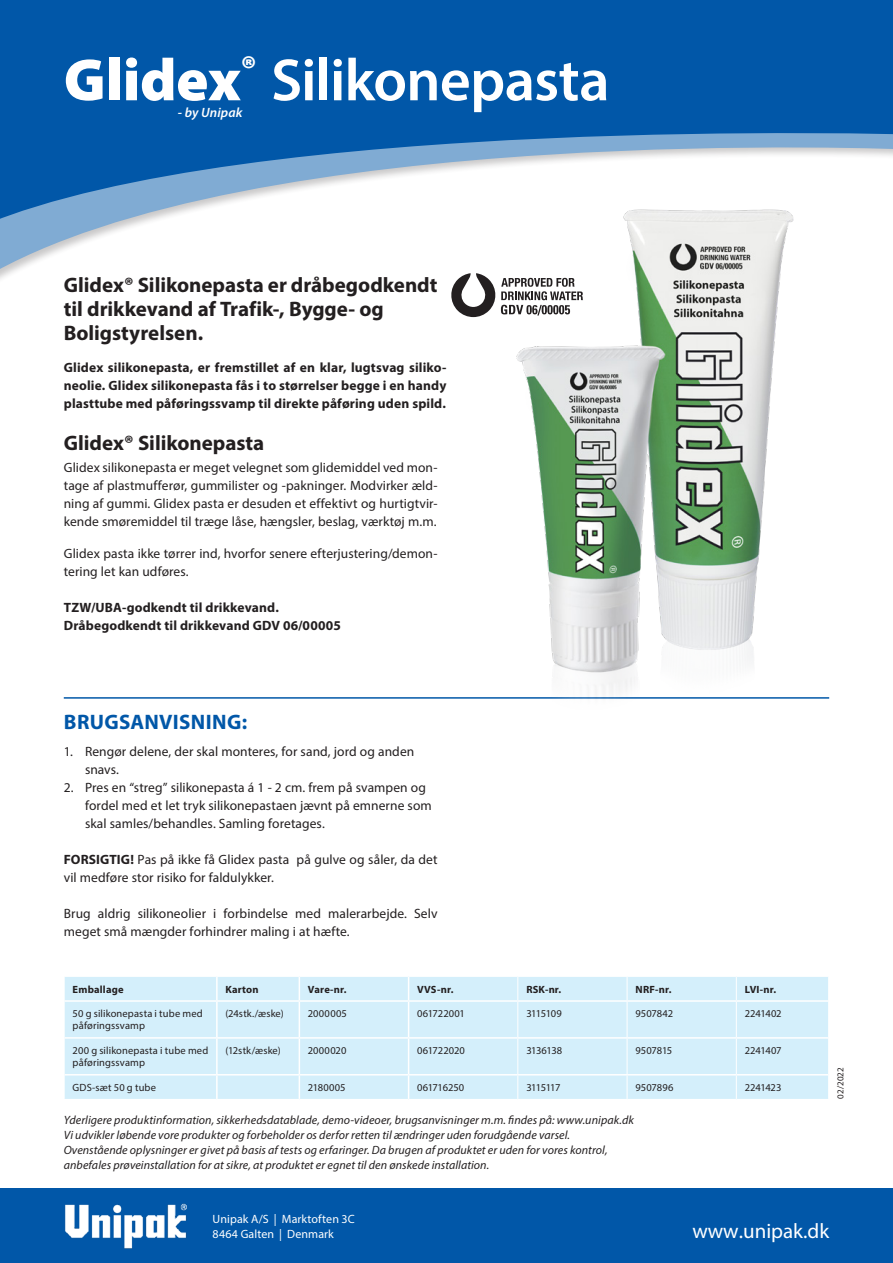
<style>
.page{position:relative;width:893px;height:1263px;background:#fff}
.page>*{position:absolute;margin:0;border:0;box-sizing:border-box;transform-origin:0 0}
.Produktnavn_1{font:600 60px "Myriad Pro";letter-spacing:-.015em;color:#fff}
.Tekst_1{font:700 21px/24px "Myriad Pro";color:#231f20}
.Produktnavn_3{font:700 21px "Myriad Pro";letter-spacing:-.005em;color:#231f20}
.Blå_overskrift{font:700 21px "Myriad Pro";letter-spacing:.015em;color:#0157a8}
.t1{font:21px "Myriad Pro";color:#fff}
.Tekst_4{font:13.5px/18px "Myriad Pro";letter-spacing:.005em;color:#231f20}
.Tekst_3{font:13.5px/18px "Myriad Pro";letter-spacing:.005em;color:#231f20;text-align:justify}
.Tekst_3-2{font:700 13.5px/18px "Myriad Pro";letter-spacing:.01em;color:#231f20;text-align:justify}
.Tekst_4-2{font:700 13.5px "Myriad Pro";letter-spacing:.01em;color:#231f20}
.by_Unipak{font:italic 600 13.5px "Myriad Pro";letter-spacing:.01em;color:#fff}
.Bundlinje{font:italic 12px/15px "Myriad Pro";letter-spacing:.01em;color:#231f20}
.Adresse{font:12px/14.4px "Myriad Pro";letter-spacing:.01em;color:#fff}
.Datalinje{font:10.5px/12px "Myriad Pro";letter-spacing:.01em;color:#231f20}
.Datalinje-2{font:700 10.5px "Myriad Pro";letter-spacing:.015em;color:#231f20}
.Datalinje-3{font:10.5px "Myriad Pro";letter-spacing:-.015em;color:#231f20}
.Datalinje-4{font:10.5px "Myriad Pro";letter-spacing:-.01em;color:#231f20}
.Datalinje-5{font:10.5px "Myriad Pro";letter-spacing:.03em;color:#231f20}
.Datalinje-6{font:10.5px "Myriad Pro";letter-spacing:-.035em;color:#231f20}
.Datalinje-7{font:10.5px "Myriad Pro";letter-spacing:-.04em;color:#231f20}
.Datalinje-8{font:10.5px "Myriad Pro";letter-spacing:-.055em;color:#231f20}
.Tekst_4-3{font:9px "Myriad Pro";color:#231f20}
.s1{font-weight:900}
.s2{font-weight:700}
</style>
<div class="page">
<svg style="left:0;top:225px;width:135px;height:54px"></svg>
<svg style="left:0;top:0;width:893px;height:225px;background:#367ab9"></svg>
<div style="left:0;top:1188px;width:893px;height:75px;background:#0157a8"></div>
<img style="left:65px;top:1203px;width:122px;height:46px">
<div style="left:65px;top:977px;width:763px;height:122px;background:#d4effb"></div>
<hr style="left:216px;top:977px;width:2px;height:23px;background:#fff">
<svg style="left:299px;top:977px;width:1px;height:23px"></svg>
<svg style="left:408px;top:977px;width:1px;height:23px"></svg>
<hr style="left:65px;top:1000px;width:152px;height:2px;background:#fff">
<hr style="left:217px;top:1000px;width:82px;height:2px;background:#fff">
<hr style="left:216px;top:1002px;width:2px;height:35px;background:#fff">
<hr style="left:299px;top:1000px;width:110px;height:2px;background:#fff">
<hr style="left:299px;top:1002px;width:1px;height:35px;background:#fff">
<hr style="left:409px;top:1000px;width:109px;height:2px;background:#fff">
<hr style="left:408px;top:1002px;width:1px;height:35px;background:#fff">
<hr style="left:65px;top:1037px;width:152px;height:2px;background:#fff">
<hr style="left:217px;top:1037px;width:82px;height:2px;background:#fff">
<hr style="left:216px;top:1039px;width:2px;height:35px;background:#fff">
<hr style="left:299px;top:1037px;width:110px;height:2px;background:#fff">
<hr style="left:299px;top:1039px;width:1px;height:35px;background:#fff">
<hr style="left:409px;top:1037px;width:109px;height:2px;background:#fff">
<hr style="left:408px;top:1039px;width:1px;height:35px;background:#fff">
<hr style="left:65px;top:1074px;width:152px;height:1px;background:#fff">
<hr style="left:217px;top:1074px;width:82px;height:1px;background:#fff">
<hr style="left:216px;top:1075px;width:2px;height:24px;background:#fff">
<hr style="left:299px;top:1074px;width:110px;height:1px;background:#fff">
<svg style="left:299px;top:1075px;width:1px;height:24px"></svg>
<hr style="left:409px;top:1074px;width:109px;height:1px;background:#fff">
<svg style="left:408px;top:1075px;width:1px;height:24px"></svg>
<hr style="left:517px;top:1002px;width:1px;height:35px;background:#fff">
<hr style="left:627px;top:1002px;width:1px;height:35px;background:#fff">
<hr style="left:736px;top:1002px;width:1px;height:35px;background:#fff">
<hr style="left:517px;top:1039px;width:1px;height:35px;background:#fff">
<hr style="left:627px;top:1039px;width:1px;height:35px;background:#fff">
<hr style="left:736px;top:1039px;width:1px;height:35px;background:#fff">
<svg style="left:517px;top:1075px;width:1px;height:24px"></svg>
<svg style="left:627px;top:1075px;width:1px;height:24px"></svg>
<svg style="left:736px;top:1075px;width:1px;height:24px"></svg>
<svg style="left:64px;top:977px;width:1px;height:23px"></svg>
<svg style="left:64px;top:1076px;width:1px;height:23px"></svg>
<hr style="left:518px;top:1000px;width:109px;height:2px;background:#fff">
<hr style="left:627px;top:1000px;width:109px;height:2px;background:#fff">
<hr style="left:736px;top:1000px;width:92px;height:2px;background:#fff">
<hr style="left:518px;top:1037px;width:109px;height:2px;background:#fff">
<hr style="left:627px;top:1037px;width:109px;height:2px;background:#fff">
<hr style="left:736px;top:1037px;width:92px;height:2px;background:#fff">
<hr style="left:518px;top:1074px;width:109px;height:1px;background:#fff">
<hr style="left:627px;top:1074px;width:109px;height:1px;background:#fff">
<hr style="left:736px;top:1074px;width:92px;height:1px;background:#fff">
<svg style="left:517px;top:977px;width:1px;height:23px"></svg>
<svg style="left:627px;top:977px;width:1px;height:23px"></svg>
<svg style="left:736px;top:977px;width:1px;height:23px"></svg>
<hr style="left:64px;top:697px;width:765px;height:2px;background:#0157a8">
<svg style="left:451px;top:273px;width:34px;height:44px"></svg>
<img style="left:485px;top:183px;width:344px;height:516px">
<p class="Produktnavn_1" style="left:64px;top:42px;width:547px"><span class="s1">Glidex</span><sup>®</sup> Silikonepasta</p>
<p class="by_Unipak" style="left:178px;top:104px;width:66px">- by Unipak</p>
<p class="Tekst_1" style="left:64px;top:272px;width:375px">Glidex® Silikonepasta er dråbegodkendt til drikkevand af Trafik-, Bygge- og<br>Boligstyrelsen.</p>
<p class="Tekst_3-2" style="left:64px;top:358px;width:384px">Glidex silikonepasta, er fremstillet af en klar, lugtsvag siliko&shy;neolie. Glidex silikonepasta fås i to størrelser begge i en handy plasttube med påføringssvamp til direkte påføring uden spild.</p>
<p class="Produktnavn_3" style="left:64px;top:429px;width:202px">Glidex® Silikonepasta</p>
<p class="Tekst_3" style="left:64px;top:458px;width:375px">Glidex silikonepasta er meget velegnet som glidemiddel ved mon&shy;tage af plastmufferør, gummilister og -pakninger. Modvirker æld&shy;ning af gummi. Glidex pasta er desuden et effektivt og hurtigtvir&shy;kende smøremiddel til træge låse, hængsler, beslag, værktøj m.m.</p>
<p class="Tekst_4" style="left:64px;top:544px;width:375px">Glidex pasta ikke tørrer ind, hvorfor senere efterjustering/demon&shy;tering let kan udføres.</p>
<p class="Tekst_4-2" style="left:64px;top:599px;width:217px">TZW/UBA-godkendt til drikkevand.</p>
<p class="Tekst_4-2" style="left:64px;top:617px;width:279px">Dråbegodkendt til drikkevand GDV 06/00005</p>
<p class="Blå_overskrift" style="left:64px;top:709px;width:185px">BRUGSANVISNING:</p>
<p class="Tekst_4" style="left:85px;top:742px;width:331px;text-indent:-21px">1. Rengør delene, der skal monteres, for sand, jord og anden snavs.</p>
<p class="Tekst_4" style="left:85px;top:778px;width:348px;text-indent:-21px">2. Pres en “streg” silikonepasta á 1 - 2 cm. frem på svampen og fordel med et let tryk silikonepastaen jævnt på emnerne som skal samles/behandles. Samling foretages.</p>
<p class="Tekst_4" style="left:64px;top:850px;width:375px"><span class="s2">FORSIGTIG!</span> Pas på ikke få Glidex pasta på gulve og såler, da det vil medføre stor risiko for faldulykker.</p>
<p class="Tekst_4" style="left:64px;top:904px;width:375px">Brug aldrig silikoneolier i forbindelse med malerarbejde. Selv meget små mængder forhindrer maling i at hæfte.</p>
<p class="Datalinje-2" style="left:73px;top:982px;width:52px">Emballage</p>
<p class="Datalinje-2" style="left:225px;top:982px;width:35px">Karton</p>
<p class="Datalinje-2" style="left:308px;top:982px;width:40px">Vare-nr.</p>
<p class="Datalinje-2" style="left:417px;top:982px;width:38px">VVS-nr.</p>
<p class="Datalinje-2" style="left:526px;top:982px;width:37px">RSK-nr.</p>
<p class="Datalinje-2" style="left:636px;top:982px;width:38px">NRF-nr.</p>
<p class="Datalinje-2" style="left:745px;top:982px;width:33px">LVI-nr.</p>
<p class="Datalinje" style="left:73px;top:1008px;width:132px">50 g silikonepasta i tube med påføringssvamp</p>
<p class="Datalinje" style="left:225px;top:1008px;width:60px">(24stk./æske)</p>
<p class="Datalinje-5" style="left:308px;top:1007px;width:40px">2000005</p>
<p class="Datalinje" style="left:417px;top:1008px;width:49px">061722001</p>
<p class="Datalinje-6" style="left:526px;top:1007px;width:37px">3115109</p>
<p class="Datalinje" style="left:636px;top:1008px;width:39px">9507842</p>
<p class="Datalinje-3" style="left:745px;top:1007px;width:38px">2241402</p>
<p class="Datalinje" style="left:73px;top:1044px;width:137px">200 g silikonepasta i tube med påføringssvamp</p>
<p class="Datalinje" style="left:225px;top:1044px;width:57px">(12stk/æske)</p>
<p class="Datalinje" style="left:308px;top:1044px;width:40px">2000020</p>
<p class="Datalinje" style="left:417px;top:1044px;width:49px">061722020</p>
<p class="Datalinje-7" style="left:526px;top:1044px;width:37px">3136138</p>
<p class="Datalinje-4" style="left:636px;top:1044px;width:38px">9507815</p>
<p class="Datalinje-3" style="left:745px;top:1044px;width:38px">2241407</p>
<p class="Datalinje" style="left:73px;top:1081px;width:85px">GDS-sæt 50 g tube</p>
<p class="Datalinje" style="left:308px;top:1081px;width:39px">2180005</p>
<p class="Datalinje-4" style="left:417px;top:1081px;width:49px">061716250</p>
<p class="Datalinje-8" style="left:526px;top:1081px;width:36px">3115117</p>
<p class="Datalinje" style="left:636px;top:1081px;width:39px">9507896</p>
<p class="Datalinje-3" style="left:745px;top:1081px;width:38px">2241423</p>
<p class="Bundlinje" style="left:64px;top:1112px;width:572px">Yderligere produktinformation, sikkerhedsdatablade, demo-videoer, brugsanvisninger m.m. findes på: www.unipak.dk<br>Vi udvikler løbende vore produkter og forbeholder os derfor retten til ændringer uden forudgående varsel.</p>
<p class="Bundlinje" style="left:64px;top:1142px;width:545px">Ovenstående oplysninger er givet på basis af tests og erfaringer. Da brugen af produktet er uden for vores kontrol, anbefales prøveinstallation for at sikre, at produktet er egnet til den ønskede installation.</p>
<p class="Tekst_4-3" style="left:835px;top:1098px;width:33px;rotate:-90deg">02/2022</p>
<p class="Adresse" style="left:213px;top:1212px;width:144px">Unipak A/S | Marktoften 3C<br>8464 Galten | Denmark</p>
<p class="t1" style="left:692px;top:1218px;width:138px">www.unipak.dk</p>
</div>
